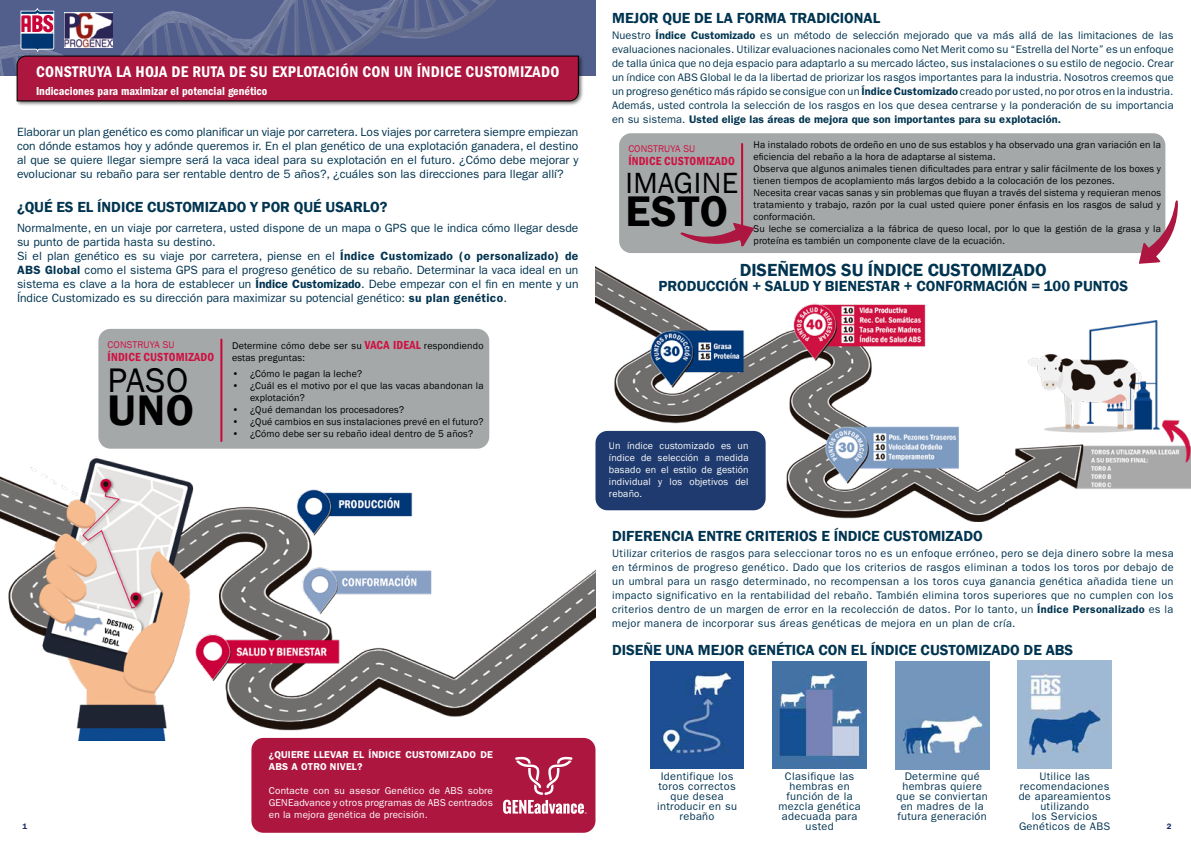
<style>
.page{position:relative;width:1191px;height:842px;background:#fff}
.page>*{position:absolute;margin:0;border:0;box-sizing:border-box;transform-origin:0 0}
.t1{font:600 44px "Franklin Gothic";letter-spacing:.015em;color:#000}
.t2{font:35px "Franklin Gothic";color:#000}
.t3{font:30px "Franklin Gothic";letter-spacing:.015em;color:#000}
.t4{font:600 18px "Franklin Gothic";color:#003450}
.t5{font:16px "ITC Franklin Gothic Std Dm Cd";letter-spacing:.02em;color:#fff}
.t6{font:600 15px "Franklin Gothic";color:#003450}
.t7{font:12px/14px "ITC Franklin Gothic Std";color:#003450;text-align:justify}
.t8{font:12px "ITC Franklin Gothic Std Dm Cd";color:#fff}
.t9{font:600 condensed 12px "Franklin Gothic";letter-spacing:.015em;color:#ce1141}
.t10{font:11px/10px "ITC Franklin Gothic Std";letter-spacing:.03em;color:#003450;text-align:center}
.t11{font:10px/12px "Franklin Gothic";letter-spacing:.015em;color:#000}
.t12{font:10px/12px "ITC Franklin Gothic Std";letter-spacing:.015em;color:#fff;text-align:justify}
.t13{font:10px/12px "Franklin Gothic";letter-spacing:.015em;color:#fff;text-align:justify}
.t14{font:600 10px/12px "ITC Franklin Gothic Std";letter-spacing:.015em;color:#fff}
.t15{font:10px "Franklin Gothic";letter-spacing:.015em;color:#ce1141}
.t16{font:600 8px "Franklin Gothic";color:#192a67}
.t17{font:2.8px "Franklin Gothic";color:#fff}
.s1{font-weight:600}
.s2{font-weight:600;font-stretch:condensed;font-size:12px;color:#ce1141}
</style>
<div class="page">
<div style="left:0;top:0;width:595px;height:75px;background:#525f8d"></div>
<div style="left:15px;top:54px;width:569px;height:53px;background:#000;opacity:.6"></div>
<svg style="left:0;top:0;width:578px;height:101px"></svg>
<img style="left:0;top:458px;width:595px;height:282px">
<div style="left:98px;top:329px;width:391px;height:120px;background:#a5a8a9;border-radius:12px"></div>
<hr style="left:220px;top:340px;width:2px;height:101px;background:#ca0538">
<div style="left:619px;top:133px;width:546px;height:120px;background:#a5a8a9;border-radius:12px"></div>
<hr style="left:741px;top:144px;width:2px;height:101px;background:#ca0538">
<svg style="left:680px;top:223px;width:74px;height:23px"></svg>
<svg style="left:1139px;top:199px;width:39px;height:65px"></svg>
<img style="left:595px;top:266px;width:412px;height:255px">
<img style="left:1005px;top:321px;width:186px;height:189px">
<div style="left:595px;top:431px;width:170px;height:79px;background:#1e3a6e;border-radius:12px"></div>
<img style="left:650px;top:661px;width:94px;height:108px">
<img style="left:772px;top:661px;width:94px;height:108px">
<img style="left:895px;top:661px;width:94px;height:108px">
<img style="left:1017px;top:661px;width:94px;height:108px">
<div style="left:251px;top:738px;width:344px;height:95px;background:#ad163f;border-radius:12px"></div>
<svg style="left:503px;top:756px;width:81px;height:58px"></svg>
<h3 class="t5" style="left:36px;top:62px;width:525px">CONSTRUYA LA HOJA DE RUTA DE SU EXPLOTACIÓN CON UN ÍNDICE CUSTOMIZADO</h3>
<p class="t8" style="left:36px;top:84px;width:233px">Indicaciones para maximizar el potencial genético</p>
<p class="t7" style="left:17px;top:125px;width:563px">Elaborar un plan genético es como planificar un viaje por carretera. Los viajes por carretera siempre empiezan con dónde estamos hoy y adónde queremos ir. En el plan genético de una explotación ganadera, el destino al que se quiere llegar siempre será la vaca ideal para su explotación en el futuro. ¿Cómo debe mejorar y evolucionar su rebaño para ser rentable dentro de 5 años?, ¿cuáles son las direcciones para llegar allí?</p>
<h3 class="t6" style="left:17px;top:198px;width:372px">¿QUÉ ES EL ÍNDICE CUSTOMIZADO Y POR QUÉ USARLO?</h3>
<p class="t7" style="left:17px;top:221px;width:563px;text-align:left">Normalmente, en un viaje por carretera, usted dispone de un mapa o GPS que le indica cómo llegar desde su punto de partida hasta su destino.<br>Si el plan genético es su viaje por carretera, piense en el <span class="s1">Índice Customizado (o personalizado) de ABS Global</span> como el sistema GPS para el progreso genético de su rebaño. Determinar la vaca ideal en un sistema es clave a la hora de establecer un <span class="s1">Índice Customizado</span>. Debe empezar con el fin en mente y un Índice Customizado es su dirección para maximizar su potencial genético: <span class="s1">su plan genético</span>.</p>
<p class="t15" style="left:108px;top:338px;width:68px">CONSTRUYA SU</p>
<p class="t9" style="left:108px;top:349px;width:108px">ÍNDICE CUSTOMIZADO</p>
<p class="t11" style="left:232px;top:340px;width:253px">Determine cómo debe ser su <span class="s2">VACA IDEAL</span> respondiendo estas preguntas:</p>
<h2 class="t2" style="left:108px;top:359px;width:82px">PASO</h2>
<h1 class="t1" style="left:108px;top:383px;width:88px">UNO</h1>
<p class="t11" style="left:232px;top:368px;width:131px">• ¿Cómo le pagan la leche?</p>
<p class="t11" style="left:250px;top:380px;width:235px;text-indent:-18px">• ¿Cuál es el motivo por el que las vacas abandonan la explotación?</p>
<p class="t11" style="left:232px;top:404px;width:173px">• ¿Qué demandan los procesadores?</p>
<p class="t11" style="left:232px;top:416px;width:253px">• ¿Qué cambios en sus instalaciones prevé en el futuro?</p>
<p class="t11" style="left:232px;top:428px;width:242px">• ¿Cómo debe ser su rebaño ideal dentro de 5 años?</p>
<h3 class="t6" style="left:612px;top:9px;width:269px">MEJOR QUE DE LA FORMA TRADICIONAL</h3>
<p class="t10" style="left:612px;top:29px;width:563px;line-height:14px;text-align:justify">Nuestro <span class="s1">Índice Customizado</span> es un método de selección mejorado que va más allá de las limitaciones de las evaluaciones nacionales. Utilizar evaluaciones nacionales como Net Merit como su “Estrella del Norte” es un enfoque de talla única que no deja espacio para adaptarlo a su mercado lácteo, sus instalaciones o su estilo de negocio. Crear un índice con ABS Global le da la libertad de priorizar los rasgos importantes para la industria. Nosotros creemos que un progreso genético más rápido se consigue con un <span class="s1">Índice Customizado</span> creado por usted, no por otros en la industria.<br>Además, usted controla la selección de los rasgos en los que desea centrarse y la ponderación de su importancia en su sistema. <span class="s1">Usted elige las áreas de mejora que son importantes para su explotación.</span></p>
<p class="t15" style="left:628px;top:142px;width:68px">CONSTRUYA SU</p>
<p class="t9" style="left:628px;top:153px;width:108px">ÍNDICE CUSTOMIZADO</p>
<p class="t11" style="left:753px;top:139px;width:409px">Ha instalado robots de ordeño en uno de sus establos y ha observado una gran variación en la eficiencia del rebaño a la hora de adaptarse al sistema.<br>Observa que algunos animales tienen dificultades para entrar y salir fácilmente de los boxes y tienen tiempos de acoplamiento más largos debido a la colocación de los pezones.<br>Necesita crear vacas sanas y sin problemas que fluyan a través del sistema y requieran menos tratamiento y trabajo, razón por la cual usted quiere poner énfasis en los rasgos de salud y conformación.<br>Su leche se comercializa a la fábrica de queso local, por lo que la gestión de la grasa y la proteína es también un componente clave de la ecuación.</p>
<h3 class="t3" style="left:625px;top:164px;width:114px">IMAGINE</h3>
<h1 class="t1" style="left:625px;top:184px;width:104px">ESTO</h1>
<h3 class="t4" style="left:739px;top:259px;width:308px">DISEÑEMOS SU ÍNDICE CUSTOMIZADO</h3>
<h3 class="t6" style="left:658px;top:277px;width:471px">PRODUCCIÓN + SALUD Y BIENESTAR + CONFORMACIÓN = 100 PUNTOS</h3>
<p class="t13" style="left:609px;top:440px;width:141px">Un índice customizado es un índice de selección a medida basado en el estilo de gestión individual y los objetivos del rebaño.</p>
<h3 class="t6" style="left:612px;top:526px;width:372px">DIFERENCIA ENTRE CRITERIOS E ÍNDICE CUSTOMIZADO</h3>
<p class="t10" style="left:612px;top:547px;width:563px;line-height:14px;text-align:justify">Utilizar criterios de rasgos para seleccionar toros no es un enfoque erróneo, pero se deja dinero sobre la mesa en términos de progreso genético. Dado que los criterios de rasgos eliminan a todos los toros por debajo de un umbral para un rasgo determinado, no recompensan a los toros cuya ganancia genética añadida tiene un impacto significativo en la rentabilidad del rebaño. También elimina toros superiores que no cumplen con los criterios dentro de un margen de error en la recolección de datos. Por lo tanto, un <span class="s1">Índice Personalizado</span> es la mejor manera de incorporar sus áreas genéticas de mejora en un plan de cría.</p>
<h3 class="t6" style="left:612px;top:640px;width:462px">DISEÑE UNA MEJOR GENÉTICA CON EL ÍNDICE CUSTOMIZADO DE ABS</h3>
<p class="t16" style="left:22px;top:822px;width:6px">1</p>
<p class="t14" style="left:269px;top:749px;width:226px">¿QUIERE LLEVAR EL ÍNDICE CUSTOMIZADO DE<br>ABS A OTRO NIVEL?</p>
<p class="t12" style="left:269px;top:785px;width:226px">Contacte con su asesor Genético de ABS sobre GENEadvance y otros programas de ABS centrados en la mejora genética de precisión.</p>
<p class="t17" style="left:585px;top:811px;width:4px">®</p>
<p class="t10" style="left:657px;top:771px;width:81px">Identifique los toros correctos que desea introducir en su rebaño</p>
<p class="t10" style="left:778px;top:771px;width:84px">Clasifique las hembras en función de la mezcla genética adecuada para usted</p>
<p class="t10" style="left:896px;top:771px;width:93px">Determine qué hembras quiere que se conviertan en madres de la futura generación</p>
<p class="t10" style="left:1018px;top:771px;width:94px">Utilice las recomendaciones de apareamientos utilizando<br>los Servicios<br>Genéticos de ABS</p>
<p class="t16" style="left:1166px;top:822px;width:6px">2</p>
</div>
